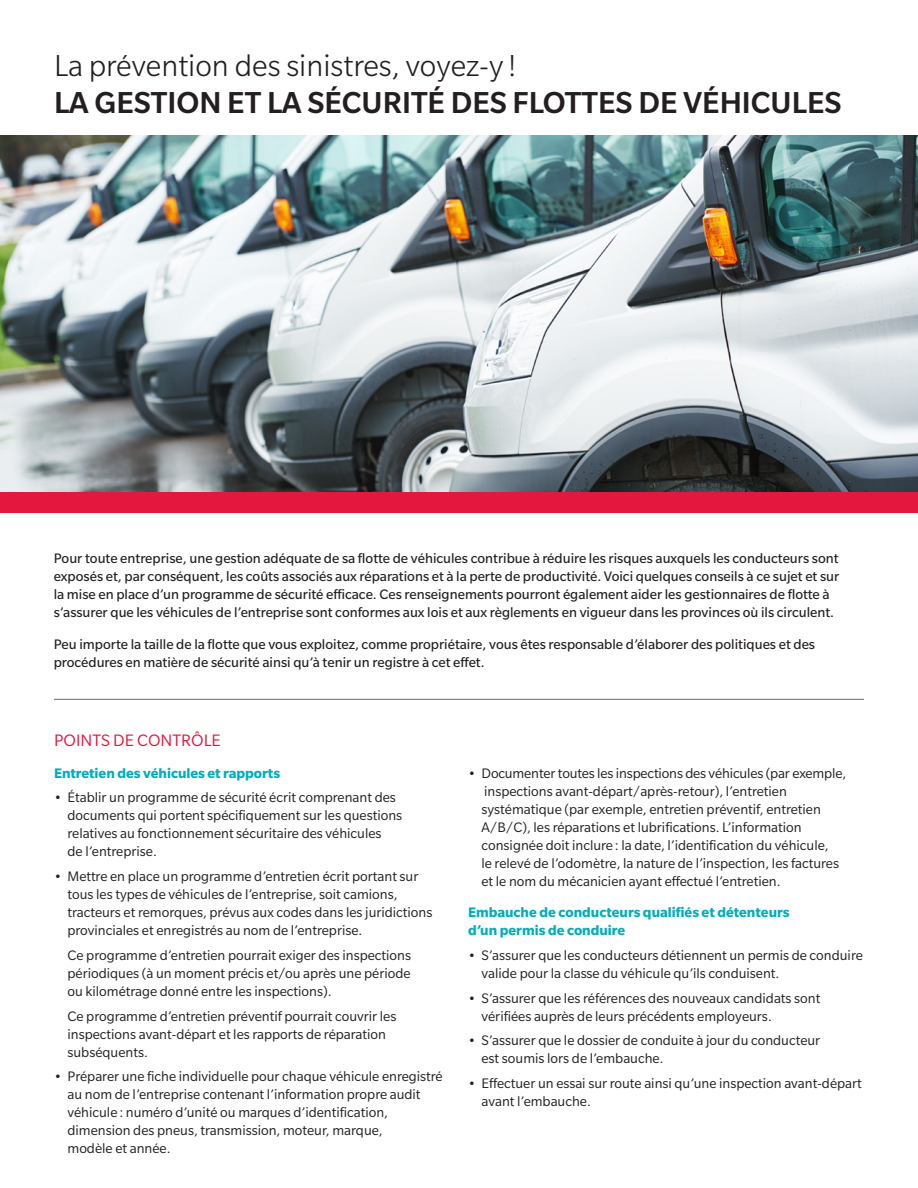
<style>
.page{position:relative;width:918px;height:1188px;background:#fff}
.page>*{position:absolute;margin:0;border:0;box-sizing:border-box;transform-origin:0 0}
.t1{font:500 33px "Slate Std";color:#231f20}
.t2{font:300 33px "Slate Std";color:#231f20}
.t3{font:18px "Slate Std";color:#e4183e}
.t4{font:15px/18px "Slate Std";color:#231f20}
.t5{font:15px/18px "Slate Std";color:#231f20}
.t6{font:700 15px/18px "Slate Std";color:#00aebc}
</style>
<div class="page">
<img style="left:0;top:135px;width:918px;height:358px">
<div style="left:0;top:493px;width:918px;height:20px;background:#e4183e"></div>
<hr style="left:54px;top:699px;width:810px;height:1px;background:#6c6d70">
<p class="t2" style="left:54px;top:48px;width:464px">La prévention des sinistres, voyez-y !</p>
<p class="t1" style="left:54px;top:85px;width:789px">LA GESTION ET LA SÉCURITÉ DES FLOTTES DE VÉHICULES</p>
<p class="t5" style="left:54px;top:549px;width:787px">Pour toute entreprise, une gestion adéquate de sa flotte de véhicules contribue à réduire les risques auxquels les conducteurs sont exposés et, par conséquent, les coûts associés aux réparations et à la perte de productivité. Voici quelques conseils à ce sujet et sur la mise en place d’un programme de sécurité efficace. Ces renseignements pourront également aider les gestionnaires de flotte à s’assurer que les véhicules de l’entreprise sont conformes aux lois et aux règlements en vigueur dans les provinces où ils circulent.</p>
<p class="t5" style="left:54px;top:635px;width:763px">Peu importe la taille de la flotte que vous exploitez, comme propriétaire, vous êtes responsable d’élaborer des politiques et des procédures en matière de sécurité ainsi qu’à tenir un registre à cet effet.</p>
<p class="t3" style="left:54px;top:731px;width:168px">POINTS DE CONTRÔLE</p>
<p class="t6" style="left:54px;top:764px;width:228px">Entretien des véhicules et rapports</p>
<p class="t4" style="left:68px;top:789px;width:336px;text-indent:-14px">• Établir un programme de sécurité écrit comprenant des documents qui portent spécifiquement sur les questions relatives au fonctionnement sécuritaire des véhicules<br>de l’entreprise.</p>
<p class="t4" style="left:68px;top:867px;width:367px;text-indent:-14px">• Mettre en place un programme d’entretien écrit portant sur tous les types de véhicules de l’entreprise, soit camions, tracteurs et remorques, prévus aux codes dans les juridictions provinciales et enregistrés au nom de l’entreprise.</p>
<p class="t4" style="left:68px;top:946px;width:345px;text-align:justify">Ce programme d’entretien pourrait exiger des inspections périodiques (à un moment précis et/ou après une période ou kilométrage donné entre les inspections).</p>
<p class="t4" style="left:68px;top:1007px;width:330px">Ce programme d’entretien préventif pourrait couvrir les inspections avant-départ et les rapports de réparation subséquents.</p>
<p class="t4" style="left:68px;top:1068px;width:377px;text-indent:-14px">• Préparer une fiche individuelle pour chaque véhicule enregistré au nom de l’entreprise contenant l’information propre audit véhicule : numéro d’unité ou marques d’identification, dimension des pneus, transmission, moteur, marque,<br>modèle et année.</p>
<p class="t4" style="left:482px;top:764px;width:366px;text-indent:-14px">• Documenter toutes les inspections des véhicules (par exemple, inspections avant-départ/après-retour), l’entretien systématique (par exemple, entretien préventif, entretien A/B/C), les réparations et lubrifications. L’information consignée doit inclure : la date, l’identification du véhicule,<br>le relevé de l’odomètre, la nature de l’inspection, les factures et le nom du mécanicien ayant effectué l’entretien.</p>
<p class="t6" style="left:468px;top:903px;width:323px">Embauche de conducteurs qualifiés et détenteurs d’un permis de conduire</p>
<p class="t4" style="left:482px;top:946px;width:383px;text-indent:-14px">• S’assurer que les conducteurs détiennent un permis de conduire valide pour la classe du véhicule qu’ils conduisent.</p>
<p class="t4" style="left:482px;top:989px;width:340px;text-indent:-14px">• S’assurer que les références des nouveaux candidats sont vérifiées auprès de leurs précédents employeurs.</p>
<p class="t4" style="left:482px;top:1032px;width:340px;text-indent:-14px">• S’assurer que le dossier de conduite à jour du conducteur est soumis lors de l’embauche.</p>
<p class="t4" style="left:482px;top:1074px;width:382px;text-indent:-14px">• Effectuer un essai sur route ainsi qu’une inspection avant-départ avant l’embauche.</p>
</div>
